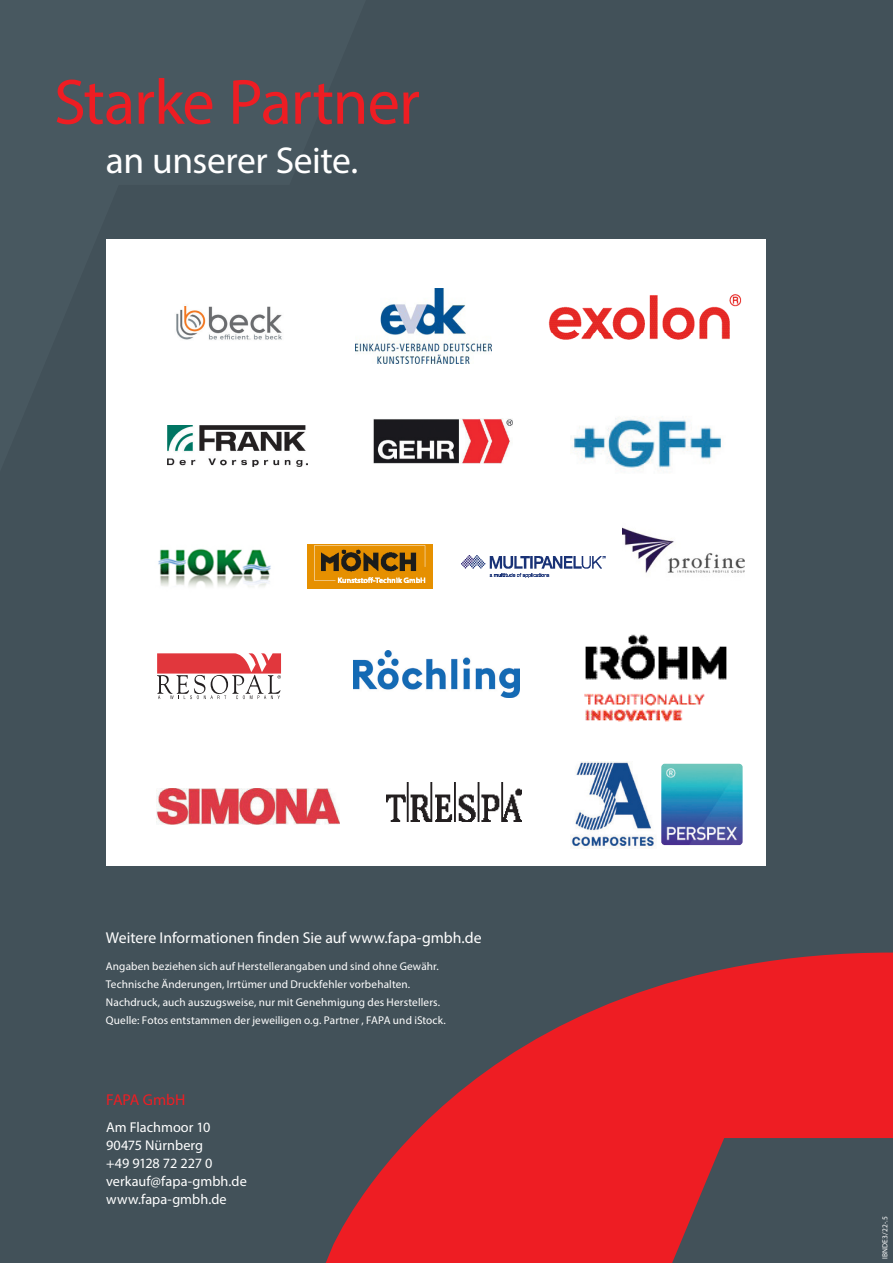
<style>
.page{position:relative;width:893px;height:1263px;background:#425159}
.page>*{position:absolute;margin:0;border:0;box-sizing:border-box;transform-origin:0 0}
.Headline_Rot_43pt{font:64.5px "Myriad Pro";letter-spacing:-.02em;color:#ee1d23}
.Subline_Schwarz_25pt{font:37.5px "Myriad Pro";letter-spacing:-.01em;color:#fff}
.Zwischenhead_Rot_10{font:15.75px "Myriad Pro";color:#fff}
.Zwischenhead_Rot_10-2{font:15.75px "Myriad Pro";letter-spacing:-.005em;color:#ee1d23}
.Fließtext_9_5pt{font:14.25px/18px "Myriad Pro";color:#fff}
.Fließtext_9_5pt-2{font:11.25px/18px "Myriad Pro";letter-spacing:.01em;color:#fff}
.Fließtext_9_5pt-3{font:7.5px "Myriad Pro";letter-spacing:.02em;color:#fff}
</style>
<div class="page">
<svg style="left:325px;top:952px;width:568px;height:311px;fill:#ee1d23"></svg>
<div style="left:106px;top:239px;width:660px;height:626px;background:#fff"></div>
<img style="left:307px;top:544px;width:125px;height:44px">
<img style="left:462px;top:555px;width:144px;height:22px">
<img style="left:167px;top:425px;width:140px;height:41px">
<img style="left:158px;top:548px;width:113px;height:39px">
<img style="left:623px;top:528px;width:121px;height:45px">
<svg style="left:157px;top:653px;width:124px;height:46px"></svg>
<img style="left:572px;top:416px;width:149px;height:54px">
<img style="left:373px;top:418px;width:140px;height:45px">
<img style="left:156px;top:789px;width:184px;height:36px">
<img style="left:661px;top:764px;width:82px;height:81px">
<img style="left:571px;top:762px;width:83px;height:86px">
<img style="left:176px;top:306px;width:106px;height:34px">
<img style="left:353px;top:651px;width:167px;height:46px">
<img style="left:584px;top:634px;width:143px;height:88px">
<img style="left:548px;top:294px;width:194px;height:46px">
<img style="left:387px;top:783px;width:135px;height:38px">
<img style="left:355px;top:289px;width:137px;height:74px">
<p class="Headline_Rot_43pt" style="left:54px;top:62px;width:367px">Starke Partner</p>
<p class="Subline_Schwarz_25pt" style="left:106px;top:137px;width:254px">an unserer Seite.</p>
<p class="Zwischenhead_Rot_10" style="left:106px;top:928px;width:377px">Weitere Informationen finden Sie auf www.fapa-gmbh.de</p>
<p class="Fließtext_9_5pt-2" style="left:106px;top:957px;width:341px">Angaben beziehen sich auf Herstellerangaben und sind ohne Gewähr.<br>Technische Änderungen, Irrtümer und Druckfehler vorbehalten.<br>Nachdruck, auch auszugsweise, nur mit Genehmigung des Herstellers.<br>Quelle: Fotos entstammen der jeweiligen o.g. Partner , FAPA und iStock.</p>
<p class="Zwischenhead_Rot_10-2" style="left:106px;top:1090px;width:81px">FAPA GmbH</p>
<p class="Fließtext_9_5pt" style="left:106px;top:1117px;width:142px">Am Flachmoor 10<br>90475 Nürnberg<br>+49 9128 72 227 0 verkauf@fapa-gmbh.de www.fapa-gmbh.de</p>
<p class="Fließtext_9_5pt-3" style="left:880px;top:1259px;width:44px;rotate:-90deg">IBNDE3/22-.5</p>
</div>
